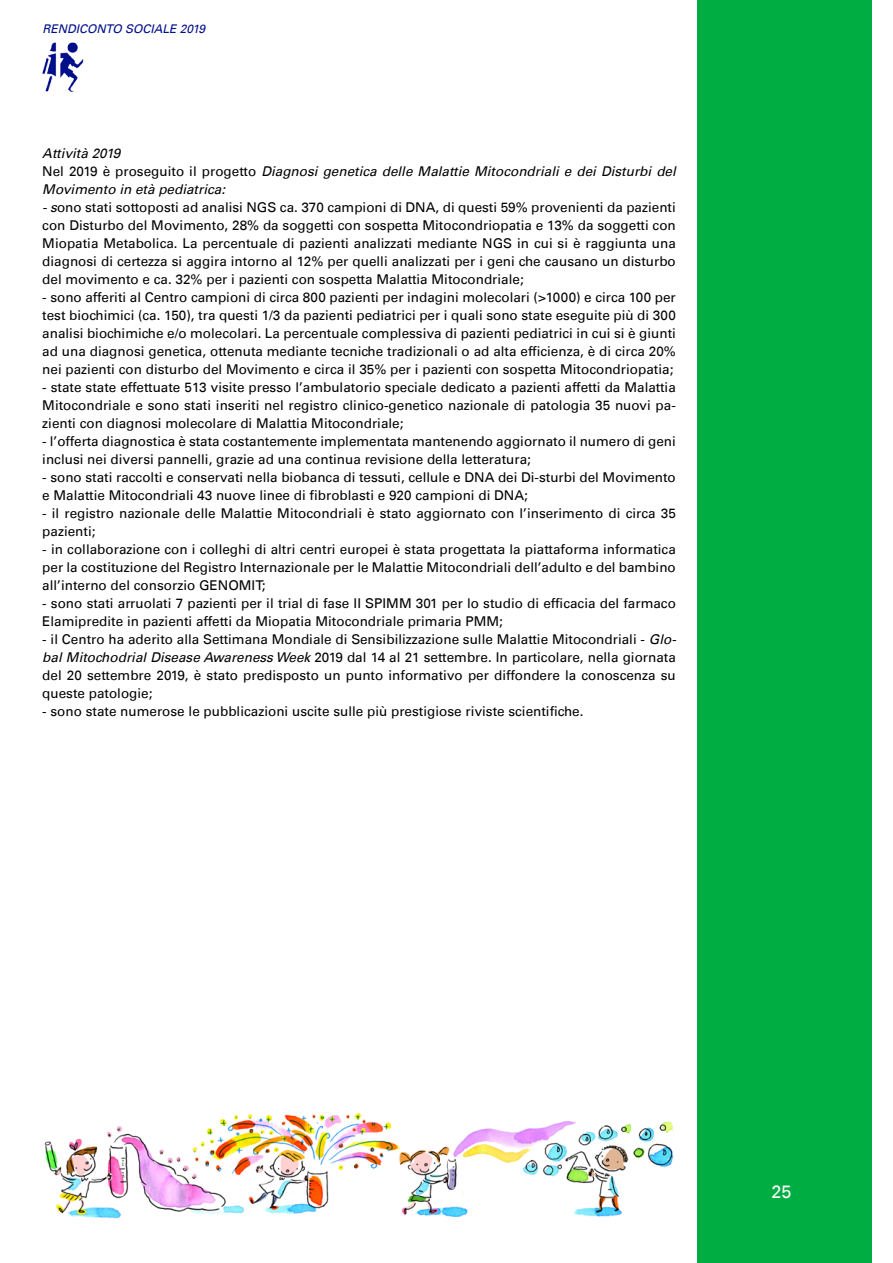
<style>
.page{position:relative;width:893px;height:1263px;background:#fff}
.page>*{position:absolute;margin:0;border:0;box-sizing:border-box;transform-origin:0 0}
.t1{font:18px "Univers LT Std";color:#fff}
.t2{font:13.5px/18px "Univers LT Std";color:#000;text-align:justify}
.t3{font:italic 13.5px/18px "Univers LT Std";color:#000}
.t4{font:italic 12px "Univers LT Std";color:#010f8a}
.s1{font-style:normal}
.s2{font-style:italic}
</style>
<div class="page">
<img style="left:43px;top:42px;width:40px;height:50px">
<div style="left:698px;top:0;width:174px;height:1263px;background:#00ad42"></div>
<img style="left:44px;top:1113px;width:630px;height:106px">
<p class="t4" style="left:43px;top:22px;width:164px">Rendiconto sociale 2019</p>
<p class="t3" style="left:42px;top:145px;width:635px">Attività 2019<br><span class="s1">Nel 2019 è proseguito il progetto</span> Diagnosi genetica delle Malattie Mitocondriali e dei Disturbi del<br>Movimento in età pediatrica:</p>
<p class="t2" style="left:42px;top:198px;width:635px"><span class="s2">- s</span>ono stati sottoposti ad analisi NGS ca. 370 campioni di DNA, di questi 59% provenienti da pazienti con Disturbo del Movimento, 28% da soggetti con sospetta Mitocondriopatia e 13% da soggetti con Miopatia Metabolica. La percentuale di pazienti analizzati mediante NGS in cui si è raggiunta una diagnosi di certezza si aggira intorno al 12% per quelli analizzati per i geni che causano un disturbo del movimento e ca. 32% per i pazienti con sospetta Malattia Mitocondriale;</p>
<p class="t2" style="left:42px;top:288px;width:635px">- sono afferiti al Centro campioni di circa 800 pazienti per indagini molecolari (&gt;1000) e circa 100 per test biochimici (ca. 150), tra questi 1/3 da pazienti pediatrici per i quali sono state eseguite più di 300 analisi biochimiche e/o molecolari. La percentuale complessiva di pazienti pediatrici in cui si è giunti ad una diagnosi genetica, ottenuta mediante tecniche tradizionali o ad alta efficienza, è di circa 20% nei pazienti con disturbo del Movimento e circa il 35% per i pazienti con sospetta Mitocondriopatia;</p>
<p class="t2" style="left:42px;top:378px;width:635px">- state state effettuate 513 visite presso l’ambulatorio speciale dedicato a pazienti affetti da Malattia Mitocondriale e sono stati inseriti nel registro clinico-genetico nazionale di patologia 35 nuovi pa&shy;zienti con diagnosi molecolare di Malattia Mitocondriale;</p>
<p class="t2" style="left:42px;top:432px;width:635px">- l’offerta diagnostica è stata costantemente implementata mantenendo aggiornato il numero di geni inclusi nei diversi pannelli, grazie ad una continua revisione della letteratura;</p>
<p class="t2" style="left:42px;top:468px;width:635px">- sono stati raccolti e conservati nella biobanca di tessuti, cellule e DNA dei Di-sturbi del Movimento e Malattie Mitocondriali 43 nuove linee di fibroblasti e 920 campioni di DNA;</p>
<p class="t2" style="left:42px;top:504px;width:635px">- il registro nazionale delle Malattie Mitocondriali è stato aggiornato con l’inserimento di circa 35 pazienti;</p>
<p class="t2" style="left:42px;top:540px;width:635px">- in collaborazione con i colleghi di altri centri europei è stata progettata la piattaforma informatica per la costituzione del Registro Internazionale per le Malattie Mitocondriali dell’adulto e del bambino all’interno del consorzio GENOMIT;</p>
<p class="t2" style="left:42px;top:594px;width:635px">- sono stati arruolati 7 pazienti per il trial di fase II SPIMM 301 per lo studio di efficacia del farmaco<br>Elamipredite in pazienti affetti da Miopatia Mitocondriale primaria PMM;</p>
<p class="t2" style="left:42px;top:630px;width:635px">- il Centro ha aderito alla Settimana Mondiale di Sensibilizzazione sulle Malattie Mitocondriali - <span class="s2">Glo&shy;bal Mitochodrial Disease Awareness Week</span> 2019 dal 14 al 21 settembre. In particolare, nella giornata del 20 settembre 2019, è stato predisposto un punto informativo per diffondere la conoscenza su queste patologie;</p>
<p class="t2" style="left:42px;top:702px;width:543px">- sono state numerose le pubblicazioni uscite sulle più prestigiose riviste scientifiche.</p>
<h1 class="t1" style="left:772px;top:1181px;width:22px">25</h1>
</div>
